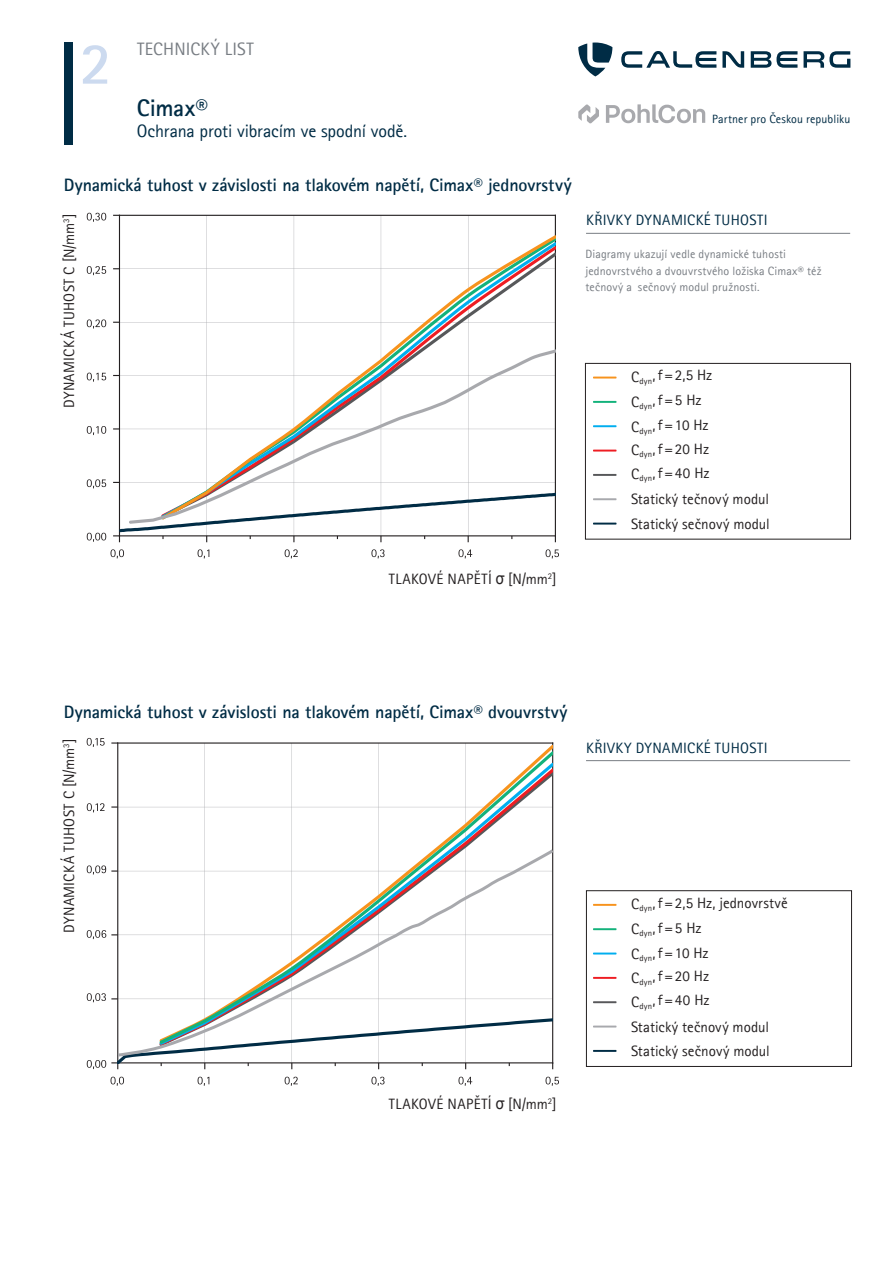
<style>
.page{position:relative;width:893px;height:1263px;background:#fff}
.page>*{position:absolute;margin:0;border:0;box-sizing:border-box;transform-origin:0 0}
.t1{font:700 59.55px "Agfa Rotis Sans Serif PRO";color:#ccdaef}
.t2{font:700 24px "Agfa Rotis Sans Serif PRO";letter-spacing:-.01em;color:#002c45}
.t3{font:700 18px "Agfa Rotis Sans Serif PRO";letter-spacing:-.005em;color:#002c45}
.t4{font:18px "Agfa Rotis Sans Serif PRO";letter-spacing:-.005em;color:#002c45}
.t5{font:18px "Agfa Rotis Sans Serif PRO";letter-spacing:.015em;color:#787d83}
.t6{font:15px "Agfa Rotis Sans Serif PRO";letter-spacing:.005em;color:#231f20}
.t7{font:15px "Agfa Rotis Sans Serif PRO";letter-spacing:.025em;color:#231f20}
.t8{font:15px "Agfa Rotis Sans Serif PRO";letter-spacing:.025em;color:#002c45}
.t9{font:12px/16.5px "Agfa Rotis Sans Serif PRO";letter-spacing:.01em;color:#787d83}
.t10{font:12px "Agfa Rotis Sans Serif PRO";letter-spacing:.01em;color:#002c45}
.s1{font-weight:400}
.s2{font-family:"Arial Narrow";font-size:16.5px}
</style>
<div class="page">
<div style="left:64px;top:43px;width:8px;height:102px;background:#002c45"></div>
<svg style="left:621px;top:51px;width:229px;height:17px"></svg>
<svg style="left:578px;top:43px;width:34px;height:33px"></svg>
<svg style="left:578px;top:104px;width:127px;height:19px"></svg>
<svg style="left:593px;top:377px;width:23px;height:1px"></svg>
<hr style="left:593px;top:904px;width:23px;height:2px;background:#f7931d">
<hr style="left:593px;top:401px;width:23px;height:2px;background:#13b27b">
<hr style="left:593px;top:928px;width:23px;height:2px;background:#13b27b">
<hr style="left:593px;top:425px;width:23px;height:2px;background:#00aeef">
<hr style="left:593px;top:952px;width:23px;height:2px;background:#00aeef">
<svg style="left:593px;top:450px;width:23px;height:1px"></svg>
<hr style="left:593px;top:977px;width:23px;height:2px;background:#ee1d23">
<hr style="left:593px;top:474px;width:23px;height:2px;background:#57585a">
<hr style="left:593px;top:1001px;width:23px;height:2px;background:#57585a">
<hr style="left:593px;top:498px;width:23px;height:2px;background:#a8a9ad">
<hr style="left:593px;top:1025px;width:23px;height:2px;background:#a8a9ad">
<hr style="left:593px;top:523px;width:23px;height:2px;background:#002c45">
<hr style="left:593px;top:1050px;width:23px;height:2px;background:#002c45">
<hr style="left:586px;top:233px;width:264px;height:1px;background:#787d83">
<hr style="left:586px;top:760px;width:264px;height:1px;background:#787d83">
<div style="left:585px;top:363px;width:266px;height:176px;border:1px solid #231f20"></div>
<div style="left:586px;top:890px;width:266px;height:177px;border:1px solid #231f20"></div>
<svg style="left:111px;top:549px;width:13px;height:9px"></svg>
<svg style="left:111px;top:1077px;width:13px;height:9px"></svg>
<svg style="left:198px;top:549px;width:11px;height:9px"></svg>
<svg style="left:198px;top:1077px;width:11px;height:9px"></svg>
<svg style="left:285px;top:549px;width:13px;height:9px"></svg>
<svg style="left:285px;top:1077px;width:13px;height:9px"></svg>
<svg style="left:371px;top:549px;width:13px;height:9px"></svg>
<svg style="left:371px;top:1077px;width:13px;height:9px"></svg>
<svg style="left:458px;top:549px;width:14px;height:9px"></svg>
<svg style="left:458px;top:1077px;width:14px;height:9px"></svg>
<svg style="left:546px;top:549px;width:13px;height:9px"></svg>
<svg style="left:546px;top:1077px;width:13px;height:9px"></svg>
<svg style="left:87px;top:533px;width:19px;height:9px"></svg>
<svg style="left:87px;top:479px;width:19px;height:9px"></svg>
<svg style="left:87px;top:426px;width:19px;height:9px"></svg>
<svg style="left:87px;top:373px;width:19px;height:9px"></svg>
<svg style="left:87px;top:319px;width:19px;height:9px"></svg>
<svg style="left:87px;top:266px;width:19px;height:9px"></svg>
<svg style="left:87px;top:213px;width:19px;height:9px"></svg>
<hr style="left:119px;top:215px;width:437px;height:1px;background:#231f20">
<hr style="left:555px;top:215px;width:1px;height:321px;background:#231f20">
<hr style="left:119px;top:215px;width:1px;height:321px;background:#231f20">
<svg style="left:161px;top:235px;width:395px;height:114px"></svg>
<svg style="left:113px;top:493px;width:443px;height:49px"></svg>
<svg style="left:129px;top:349px;width:427px;height:175px"></svg>
<svg style="left:87px;top:738px;width:18px;height:9px"></svg>
<svg style="left:87px;top:803px;width:18px;height:9px"></svg>
<hr style="left:117px;top:742px;width:436px;height:2px;background:#231f20">
<hr style="left:552px;top:742px;width:1px;height:321px;background:#231f20">
<hr style="left:117px;top:742px;width:1px;height:321px;background:#231f20">
<svg style="left:87px;top:993px;width:28px;height:9px"></svg>
<svg style="left:87px;top:930px;width:28px;height:9px"></svg>
<svg style="left:87px;top:865px;width:28px;height:9px"></svg>
<svg style="left:111px;top:806px;width:7px;height:2px"></svg>
<svg style="left:111px;top:742px;width:7px;height:2px"></svg>
<svg style="left:159px;top:751px;width:394px;height:97px"></svg>
<svg style="left:87px;top:1058px;width:466px;height:11px"></svg>
<svg style="left:115px;top:848px;width:439px;height:210px"></svg>
<h1 class="t1" style="left:80px;top:26px;width:34px">2</h1>
<p class="t5" style="left:137px;top:38px;width:118px">TECHNICKÝ LIST</p>
<h2 class="t2" style="left:137px;top:92px;width:72px">Cimax<span class="s1">®</span></h2>
<p class="t4" style="left:137px;top:121px;width:272px">Ochrana proti vibracím ve spodní vodě.</p>
<p class="t10" style="left:712px;top:112px;width:140px">Partner pro Českou republiku</p>
<p class="t3" style="left:64px;top:174px;width:509px">Dynamická tuhost v závislosti na tlakovém napětí, Cimax® jednovrstvý</p>
<p class="t7" style="left:60px;top:408px;width:196px;rotate:-90deg">DYNAMICKÁ TUHOST C [N/mm<sup>3</sup>]</p>
<p class="t8" style="left:586px;top:212px;width:183px">KŘIVKY DYNAMICKÉ TUHOSTI</p>
<p class="t9" style="left:585px;top:246px;width:238px">Diagramy ukazují vedle dynamické tuhosti jednovrstvého a dvouvrstvého ložiska Cimax® též tečnový a sečnový modul pružnosti.</p>
<p class="t6" style="left:631px;top:366px;width:83px">C<sub>dyn</sub>,f=2,5 Hz</p>
<p class="t6" style="left:631px;top:391px;width:72px">C<sub>dyn</sub>,f=5 Hz</p>
<p class="t6" style="left:631px;top:416px;width:79px">C<sub>dyn</sub>,f=10 Hz</p>
<p class="t6" style="left:631px;top:440px;width:80px">C<sub>dyn</sub>,f=20 Hz</p>
<p class="t6" style="left:631px;top:464px;width:80px">C<sub>dyn</sub>,f=40 Hz</p>
<p class="t6" style="left:631px;top:490px;width:140px">Statický tečnový modul</p>
<p class="t6" style="left:631px;top:515px;width:140px">Statický sečnový modul</p>
<p class="t7" style="left:389px;top:570px;width:169px">TLAKOVÉ NAPĚTÍ <span class="s2">σ</span> [N/mm<sup>2</sup>]</p>
<p class="t3" style="left:64px;top:701px;width:505px">Dynamická tuhost v závislosti na tlakovém napětí, Cimax® dvouvrstvý</p>
<p class="t7" style="left:60px;top:933px;width:196px;rotate:-90deg">DYNAMICKÁ TUHOST C [N/mm<sup>3</sup>]</p>
<p class="t7" style="left:389px;top:1095px;width:169px">TLAKOVÉ NAPĚTÍ <span class="s2">σ</span> [N/mm<sup>2</sup>]</p>
<p class="t8" style="left:586px;top:739px;width:183px">KŘIVKY DYNAMICKÉ TUHOSTI</p>
<p class="t6" style="left:631px;top:894px;width:158px">C<sub>dyn</sub>,f=2,5 Hz, jednovrstvě</p>
<p class="t6" style="left:631px;top:919px;width:72px">C<sub>dyn</sub>,f=5 Hz</p>
<p class="t6" style="left:631px;top:943px;width:79px">C<sub>dyn</sub>,f=10 Hz</p>
<p class="t6" style="left:631px;top:967px;width:80px">C<sub>dyn</sub>,f=20 Hz</p>
<p class="t6" style="left:631px;top:991px;width:80px">C<sub>dyn</sub>,f=40 Hz</p>
<p class="t6" style="left:631px;top:1018px;width:140px">Statický tečnový modul</p>
<p class="t6" style="left:631px;top:1042px;width:140px">Statický sečnový modul</p>
</div>
